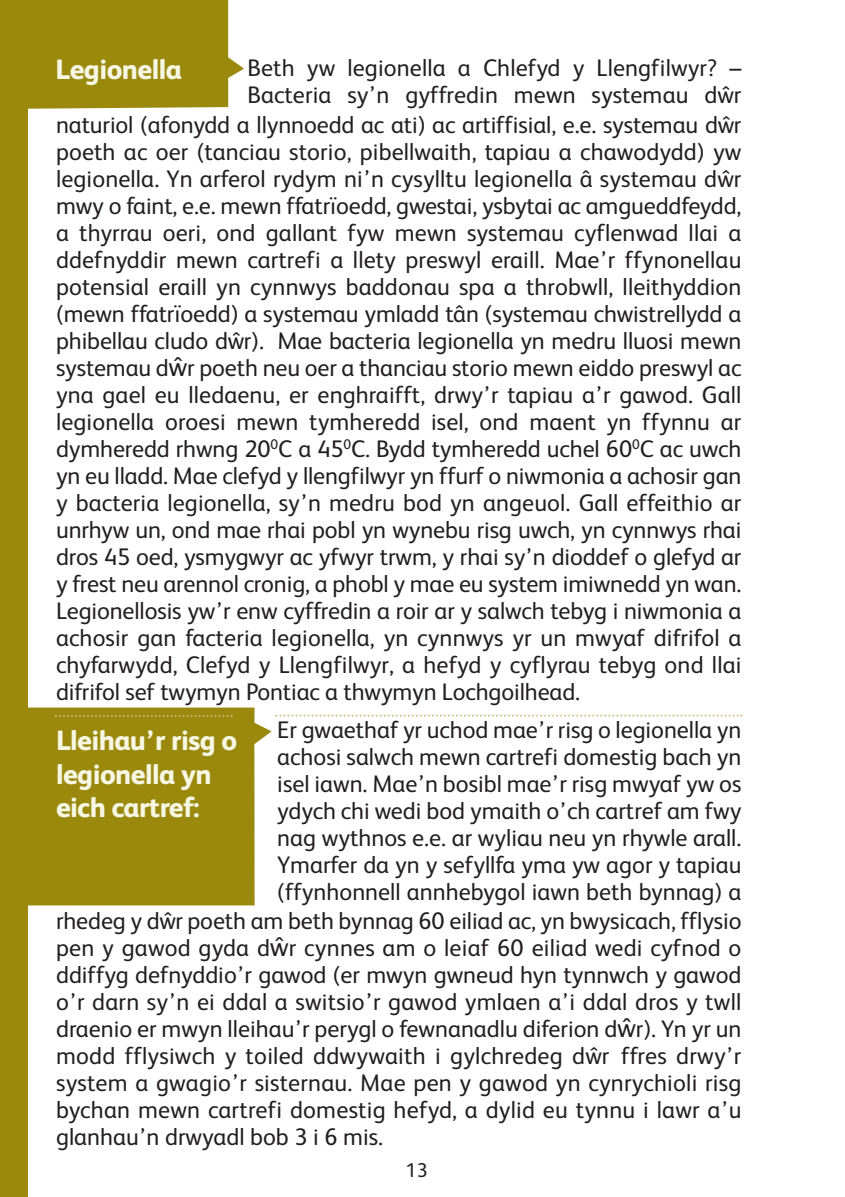
<style>
.page{position:relative;width:845px;height:1197px;background:#fff}
.page>*{position:absolute;margin:0;border:0;box-sizing:border-box;transform-origin:0 0}
.t1{font:800 28px/33.6px "FS Albert";letter-spacing:-.02em;color:#f6f7e3}
.t2{font:24px/27px "FS Albert";color:#231f20}
.t3{font:20px "FS Albert";color:#231f20}
.s1{font-family:"Lucida Grande"}
</style>
<div class="page">
<svg style="left:28px;top:707px;width:243px;height:198px;background:#a1911e"></svg>
<svg style="left:275px;top:714px;width:467px;height:2px"></svg>
<svg style="left:55px;top:715px;width:177px;height:2px"></svg>
<div style="left:0;top:0;width:28px;height:1197px;background:#9b890e"></div>
<svg style="left:28px;top:0;width:216px;height:109px;background:#a29120"></svg>
<p class="t2" style="left:247px;top:57px;width:495px">Beth yw legionella a Chlefyd y Llengfilwyr? –<br>Bacteria sy’n gyffredin mewn systemau dwˆ r</p>
<p class="t2" style="left:56px;top:113px;width:686px;text-align:justify">naturiol (afonydd a llynnoedd ac ati) ac artiffisial, e.e. systemau dwˆ r poeth ac oer (tanciau storio, pibellwaith, tapiau a chawodydd) yw legionella. Yn arferol rydym ni’n cysylltu legionella â systemau dwˆ r mwy o faint, e.e. mewn ffatrïoedd, gwestai, ysbytai ac amgueddfeydd, a thyrrau oeri, ond gallant fyw mewn systemau cyflenwad llai a ddefnyddir mewn cartrefi a llety preswyl eraill. Mae’r ffynonellau potensial eraill yn cynnwys baddonau spa a throbwll, lleithyddion (mewn ffatrïoedd) a systemau ymladd tân (systemau chwistrellydd a phibellau cludo dwˆ r). Mae bacteria legionella yn medru lluosi mewn systemau d<span class="s1">ŵ</span>r poeth neu oer a thanciau storio mewn eiddo preswyl ac yna gael eu lledaenu, er enghraifft, drwy’r tapiau a’r gawod. Gall legionella oroesi mewn tymheredd isel, ond maent yn ffynnu ar dymheredd rhwng 20<sup>0</sup>C a 45<sup>0</sup>C. Bydd tymheredd uchel 60<sup>0</sup>C ac uwch yn eu lladd. Mae clefyd y llengfilwyr yn ffurf o niwmonia a achosir gan y bacteria legionella, sy’n medru bod yn angeuol. Gall effeithio ar unrhyw un, ond mae rhai pobl yn wynebu risg uwch, yn cynnwys rhai dros 45 oed, ysmygwyr ac yfwyr trwm, y rhai sy’n dioddef o glefyd ar y frest neu arennol cronig, a phobl y mae eu system imiwnedd yn wan.<br>Legionellosis yw’r enw cyffredin a roir ar y salwch tebyg i niwmonia a achosir gan facteria legionella, yn cynnwys yr un mwyaf difrifol a chyfarwydd, Clefyd y Llengfilwyr, a hefyd y cyflyrau tebyg ond llai difrifol sef twymyn Pontiac a thwymyn Lochgoilhead.</p>
<p class="t2" style="left:277px;top:718px;width:465px">Er gwaethaf yr uchod mae’r risg o legionella yn</p>
<p class="t2" style="left:277px;top:745px;width:465px">achosi salwch mewn cartrefi domestig bach yn</p>
<p class="t2" style="left:277px;top:772px;width:465px">isel iawn. Mae’n bosibl mae’r risg mwyaf yw os</p>
<p class="t2" style="left:277px;top:799px;width:465px">ydych chi wedi bod ymaith o’ch cartref am fwy</p>
<p class="t2" style="left:277px;top:826px;width:465px">nag wythnos e.e. ar wyliau neu yn rhywle arall.</p>
<p class="t2" style="left:277px;top:853px;width:465px">Ymarfer da yn y sefyllfa yma yw agor y tapiau</p>
<p class="t2" style="left:277px;top:880px;width:465px">(ffynhonnell annhebygol iawn beth bynnag) a</p>
<p class="t2" style="left:56px;top:909px;width:686px">rhedeg y dwˆ r poeth am beth bynnag 60 eiliad ac, yn bwysicach, fflysio</p>
<p class="t2" style="left:56px;top:936px;width:686px">pen y gawod gyda d<span class="s1">ŵ</span>r cynnes am o leiaf 60 eiliad wedi cyfnod o</p>
<p class="t2" style="left:56px;top:963px;width:686px">ddiffyg defnyddio’r gawod (er mwyn gwneud hyn tynnwch y gawod</p>
<p class="t2" style="left:56px;top:990px;width:686px">o’r darn sy’n ei ddal a switsio’r gawod ymlaen a’i ddal dros y twll</p>
<p class="t2" style="left:56px;top:1017px;width:686px">draenio er mwyn lleihau’r perygl o fewnanadlu diferion d<span class="s1">ŵ</span>r). Yn yr un</p>
<p class="t2" style="left:56px;top:1044px;width:686px">modd fflysiwch y toiled ddwywaith i gylchredeg dwˆ r ffres drwy’r</p>
<p class="t2" style="left:56px;top:1071px;width:686px">system a gwagio’r sisternau. Mae pen y gawod yn cynrychioli risg</p>
<p class="t2" style="left:56px;top:1098px;width:686px">bychan mewn cartrefi domestig hefyd, a dylid eu tynnu i lawr a’u</p>
<p class="t2" style="left:56px;top:1125px;width:328px">glanhau’n drwyadl bob 3 i 6 mis.</p>
<p class="t1" style="left:56px;top:55px;width:128px">Legionella</p>
<p class="t1" style="left:56px;top:726px;width:183px">Lleihau’r risg o legionella yn eich cartref:</p>
<p class="t3" style="left:405px;top:1163px;width:23px">13</p>
</div>
